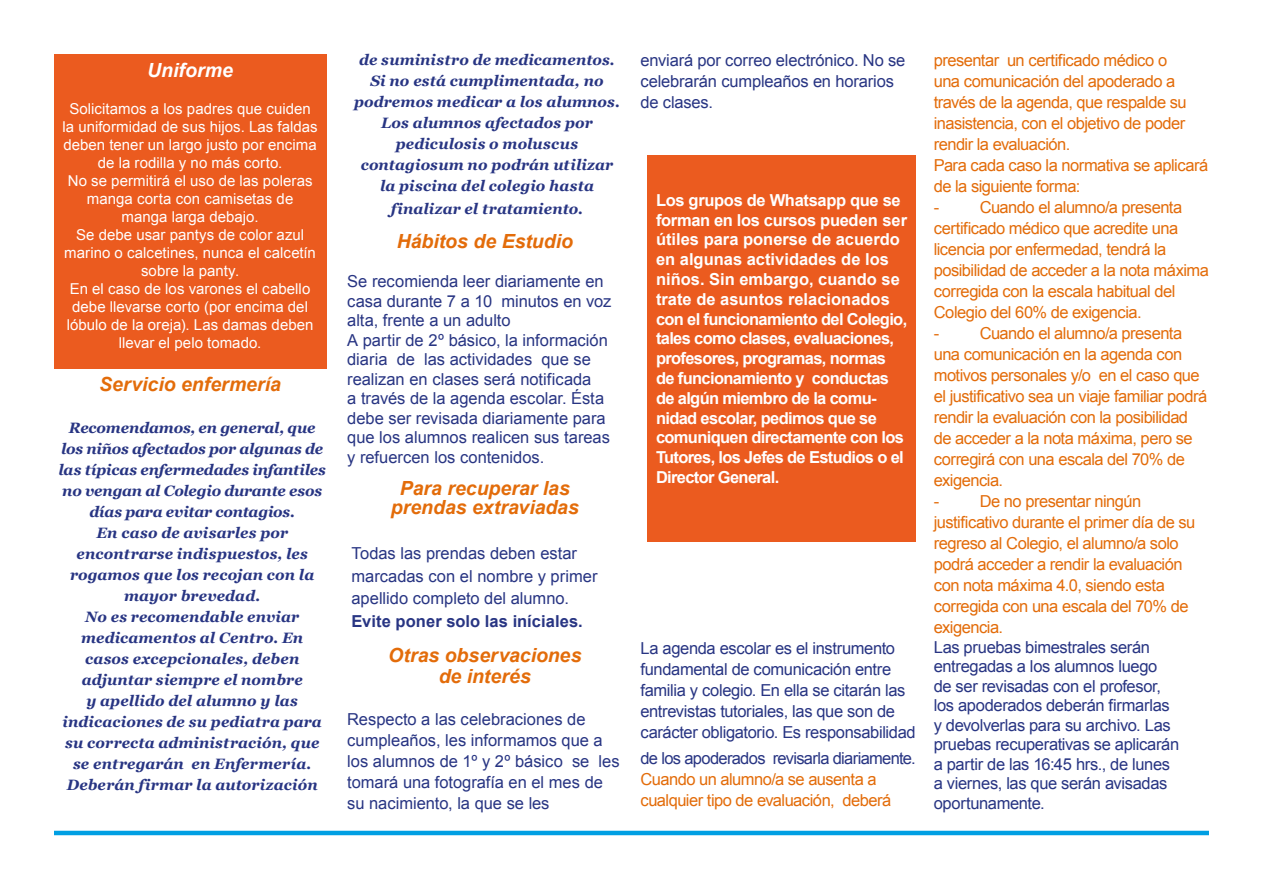
<style>
.page{position:relative;width:1263px;height:893px;background:#fff}
.page>*{position:absolute;margin:0;border:0;box-sizing:border-box;transform-origin:0 0}
.t1{font:italic 700 19.5px/19.5px "Arial";color:#e36c0a;text-align:center}
.t2{font:italic 700 19.5px "Arial";color:#fff}
.t3{font:16.5px/19.5px "Arial";letter-spacing:-.01em;color:#283583}
.t4{font:16.5px/21px "Arial";letter-spacing:-.03em;color:#e36c0a}
.t5{font:700 16.5px/19.8px "Arial";letter-spacing:-.04em;color:#fff}
.t6{font:16.5px "Arial";letter-spacing:-.04em;color:#283583}
.t7{font:700 16.5px "Arial";letter-spacing:.005em;color:#283583}
.t8{font:italic 700 15px/21px "Georgia";letter-spacing:.005em;color:#283583;text-align:center}
.t9{font:15px/18px "Arial";letter-spacing:.005em;color:#fff;text-align:center}
</style>
<div class="page">
<hr style="left:54px;top:831px;width:1155px;height:4px;background:#009fe3">
<div style="left:54px;top:54px;width:272px;height:315px;background:#eb5b1f"></div>
<div style="left:647px;top:155px;width:269px;height:386px;background:#eb5b1f"></div>
<p class="t2" style="left:147px;top:57px;width:87px">Uniforme</p>
<p class="t9" style="left:63px;top:100px;width:257px">Solicitamos a los padres que cuiden la uniformidad de sus hijos. Las faldas deben tener un largo justo por encima de la rodilla y no más corto.<br>No se permitirá el uso de las poleras manga corta con camisetas de manga larga debajo.<br>Se debe usar pantys de color azul marino o calcetines, nunca el calcetín sobre la panty.<br>En el caso de los varones el cabello debe llevarse corto (por encima del lóbulo de la oreja). Las damas deben llevar el pelo tomado.</p>
<p class="t1" style="left:99px;top:375px;width:183px">Servicio enfermería</p>
<p class="t8" style="left:58px;top:417px;width:269px">Recomendamos, en general, que los niños afectados por algunas de las típicas enfermedades infantiles no vengan al Colegio durante esos días para evitar contagios.<br>En caso de avisarles por encontrarse indispuestos, les rogamos que los recojan con la mayor brevedad.<br>No es recomendable enviar medicamentos al Centro. En casos excepcionales, deben adjuntar siempre el nombre<br>y apellido del alumno y las indicaciones de su pediatra para su correcta administración, que se entregarán en Enfermería.<br>Deberán firmar la autorización</p>
<p class="t8" style="left:354px;top:49px;width:267px">de suministro de medicamentos.<br>Si no está cumplimentada, no podremos medicar a los alumnos.<br>Los alumnos afectados por pediculosis o moluscus contagiosum no podrán utilizar la piscina del colegio hasta</p>
<p class="t8" style="left:391px;top:197px;width:194px">finalizar el tratamiento.</p>
<p class="t1" style="left:397px;top:232px;width:178px">Hábitos de Estudio</p>
<p class="t3" style="left:347px;top:272px;width:266px">Se recomienda leer diariamente en casa durante 7 a 10 minutos en voz alta, frente a un adulto<br>A partir de 2º básico, la información diaria de las actividades que se realizan en clases será notificada<br>a través de la agenda escolar. Ésta debe ser revisada diariamente para que los alumnos realicen sus tareas y refuercen los contenidos.</p>
<p class="t1" style="left:391px;top:479px;width:190px">Para recuperar las prendas extraviadas</p>
<p class="t3" style="left:351px;top:542px;width:247px;line-height:22.5px">Todas las prendas deben estar marcadas con el nombre y primer apellido completo del alumno.</p>
<p class="t7" style="left:351px;top:610px;width:233px">Evite poner solo las iníciales.</p>
<p class="t1" style="left:388px;top:645px;width:195px;line-height:21px">Otras observaciones de interés</p>
<p class="t3" style="left:347px;top:709px;width:274px;line-height:21px">Respecto a las celebraciones de cumpleaños, les informamos que a los alumnos de 1º y 2º básico se les tomará una fotografía en el mes de su nacimiento, la que se les</p>
<p class="t3" style="left:640px;top:50px;width:266px;line-height:21px">enviará por correo electrónico. No se celebrarán cumpleaños en horarios de clases.</p>
<p class="t5" style="left:656px;top:191px;width:253px">Los grupos de Whatsapp que se forman en los cursos pueden ser útiles para ponerse de acuerdo en algunas actividades de los niños. Sin embargo, cuando se trate de asuntos relacionados con el funcionamiento del Colegio, tales como clases, evaluaciones, profesores, programas, normas de funcionamiento y conductas de algún miembro de la comu&shy;nidad escolar, pedimos que se comuniquen directamente con los<br>Tutores, los Jefes de Estudios o el<br>Director General.</p>
<p class="t3" style="left:640px;top:638px;width:277px;line-height:21px">La agenda escolar es el instrumento fundamental de comunicación entre familia y colegio. En ella se citarán las entrevistas tutoriales, las que son de carácter obligatorio. Es responsabilidad</p>
<p class="t6" style="left:640px;top:747px;width:277px">de los apoderados revisarla diariamente.</p>
<p class="t4" style="left:640px;top:768px;width:252px">Cuando un alumno/a se ausenta a cualquier tipo de evaluación, deberá</p>
<p class="t4" style="left:934px;top:50px;width:276px">presentar un certificado médico o<br>una comunicación del apoderado a través de la agenda, que respalde su inasistencia, con el objetivo de poder rendir la evaluación.<br>Para cada caso la normativa se aplicará de la siguiente forma:<br>-</p>
<p class="t4" style="left:934px;top:197px;width:277px;text-indent:46px">Cuando el alumno/a presenta certificado médico que acredite una licencia por enfermedad, tendrá la posibilidad de acceder a la nota máxima corregida con la escala habitual del<br>Colegio del 60% de exigencia.<br>-</p>
<p class="t4" style="left:934px;top:323px;width:275px;text-indent:46px">Cuando el alumno/a presenta una comunicación en la agenda con motivos personales y/o en el caso que el justificativo sea un viaje familiar podrá rendir la evaluación con la posibilidad de acceder a la nota máxima, pero se corregirá con una escala del 70% de exigencia.<br>-</p>
<p class="t4" style="left:934px;top:491px;width:263px;text-indent:46px">De no presentar ningún justificativo durante el primer día de su regreso al Colegio, el alumno/a solo podrá acceder a rendir la evaluación con nota máxima 4.0, siendo esta corregida con una escala del 70% de exigencia.</p>
<p class="t3" style="left:934px;top:637px;width:247px">Las pruebas bimestrales serán entregadas a los alumnos luego de ser revisadas con el profesor, los apoderados deberán firmarlas y devolverlas para su archivo. Las pruebas recuperativas se aplicarán a partir de las 16:45 hrs., de lunes a viernes, las que serán avisadas oportunamente.</p>
</div>
